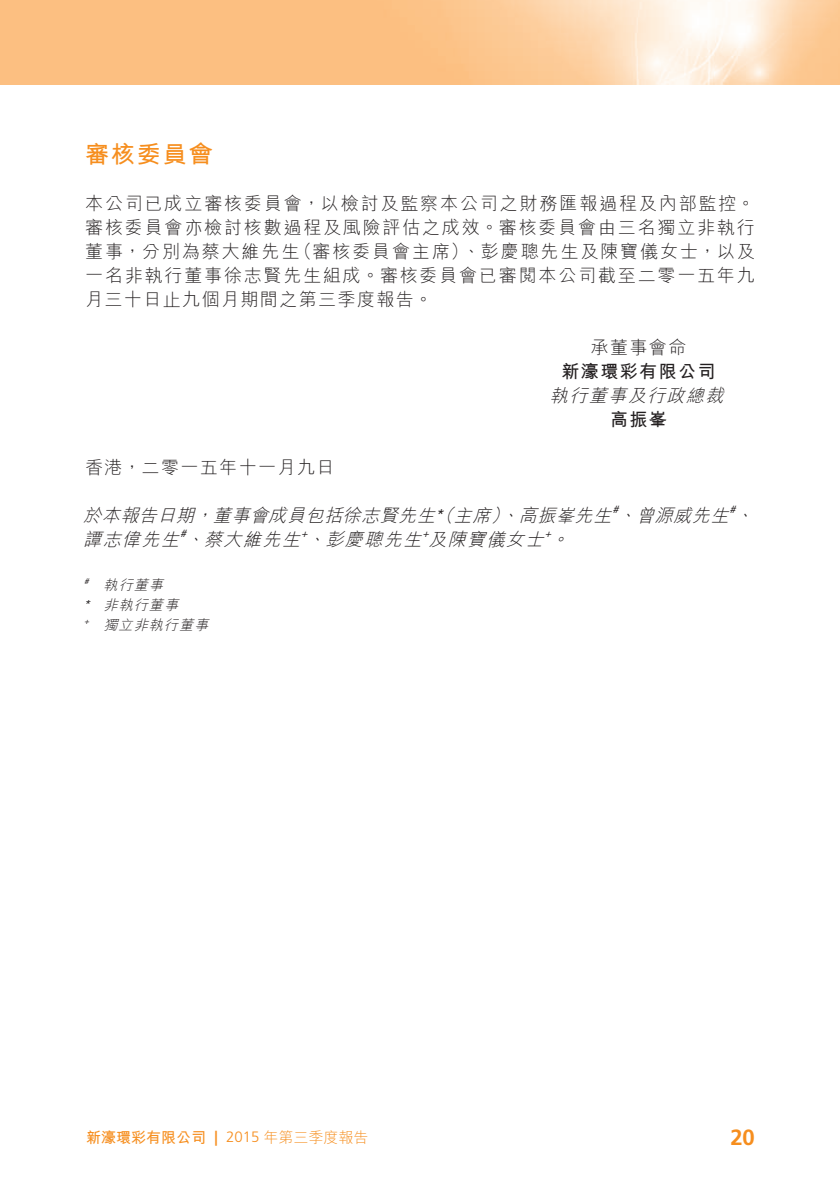
<style>
.page{position:relative;width:840px;height:1191px;background:#fff}
.page>*{position:absolute;margin:0;border:0;box-sizing:border-box;transform-origin:0 0}
.t1{font:700 24px "M Hei HK";letter-spacing:.08em;color:#f68e1e}
.t2{font:700 22px "Frutiger LT Std";color:#f68e1e}
.t3{font:300 18px/24px "M Hei HK";letter-spacing:.1em;color:#231f20;text-align:right}
.t4{font:italic 300 18px "M Hei HK";color:#231f20}
.t5{font:300 18px "M Hei HK";letter-spacing:.08em;color:#231f20}
.t6{font:700 18px "M Hei HK";letter-spacing:.08em;color:#231f20}
.t7{font:italic 18px "Helvetica Neue LT Std";color:#231f20}
.t8{font:300 15px "M Hei HK";color:#f68e1e}
.t9{font:700 15px "M Hei HK";color:#f68e1e}
.t10{font:700 15px "Frutiger LT Std";color:#f68e1e}
.t11{font:italic 300 14px "M Hei HK";color:#231f20}
.t12{font:italic 14px "Helvetica Neue LT Std";color:#231f20}
.t13{font:italic 10.4px "Helvetica Neue LT Std";color:#231f20}
.t14{font:italic 8.2px "Helvetica Neue LT Std";color:#231f20}
.s1{font-family:"M Hei HK";font-weight:300}
.s2{font-family:"Frutiger LT Std"}
</style>
<div class="page">
<h1 class="t1" style="left:85px;top:137px;width:129px">審核委員會</h1>
<p class="t3" style="left:85px;top:191px;width:671px">本公司已成立審核委員會，以檢討及監察本公司之財務匯報過程及內部監控。審核委員會亦檢討核數過程及風險評估之成效。審核委員會由三名獨立非執行（審核委員會主席）、彭慶聰先生及陳寶儀女士，以及</p>
<p class="t3" style="left:85px;top:239px;width:670px;text-align:left">董事，分別為蔡大維先生<br>一名非執行董事徐志賢先生組成。審核委員會已審閱本公司截至二零一五年九月三十日止九個月期間之第三季度報告。</p>
<p class="t3" style="left:590px;top:334px;width:97px">承董事會命</p>
<p class="t6" style="left:561px;top:358px;width:155px">新濠環彩有限公司</p>
<p class="t4" style="left:549px;top:383px;width:181px">執行董事及行政總裁</p>
<p class="t6" style="left:609px;top:406px;width:58px">高振峯</p>
<p class="t5" style="left:85px;top:455px;width:251px">香港，二零一五年十一月九日</p>
<p class="t13" style="left:612px;top:503px;width:11px">#</p>
<p class="t4" style="left:83px;top:503px;width:118px">於本報告日期</p>
<p class="t13" style="left:729px;top:503px;width:11px">#</p>
<p class="t4" style="left:518px;top:503px;width:125px">高振峯先生、</p>
<p class="t7" style="left:435px;top:505px;width:26px">*<span class="s1">（</span></p>
<p class="t4" style="left:490px;top:503px;width:35px">）、</p>
<p class="t4" style="left:213px;top:503px;width:229px">董事會成員包括徐志賢先生</p>
<p class="t4" style="left:636px;top:503px;width:125px">曾源威先生、</p>
<p class="t4" style="left:453px;top:503px;width:44px">主席</p>
<p class="t4" style="left:194px;top:503px;width:26px">，</p>
<p class="t13" style="left:180px;top:527px;width:11px">#</p>
<p class="t4" style="left:325px;top:527px;width:251px">彭慶聰先生及陳寶儀女士。</p>
<p class="t4" style="left:83px;top:527px;width:128px">譚志偉先生、</p>
<p class="t13" style="left:301px;top:527px;width:11px">+</p>
<p class="t4" style="left:204px;top:527px;width:129px">蔡大維先生、</p>
<p class="t13" style="left:422px;top:527px;width:11px">+</p>
<p class="t13" style="left:544px;top:527px;width:11px">+</p>
<p class="t14" style="left:84px;top:576px;width:9px">#</p>
<p class="t11" style="left:103px;top:575px;width:66px">執行董事</p>
<p class="t12" style="left:84px;top:597px;width:11px">*</p>
<p class="t11" style="left:103px;top:595px;width:81px">非執行董事</p>
<p class="t14" style="left:84px;top:616px;width:9px">+</p>
<p class="t11" style="left:103px;top:615px;width:111px">獨立非執行董事</p>
<p class="t9" style="left:86px;top:1126px;width:121px">新濠環彩有限公司</p>
<p class="t10" style="left:214px;top:1127px;width:5px">|</p>
<p class="t8" style="left:226px;top:1126px;width:144px"><span class="s2">2015</span> 年第三季度報告</p>
<p class="t2" style="left:730px;top:1124px;width:26px">20</p>
</div>
